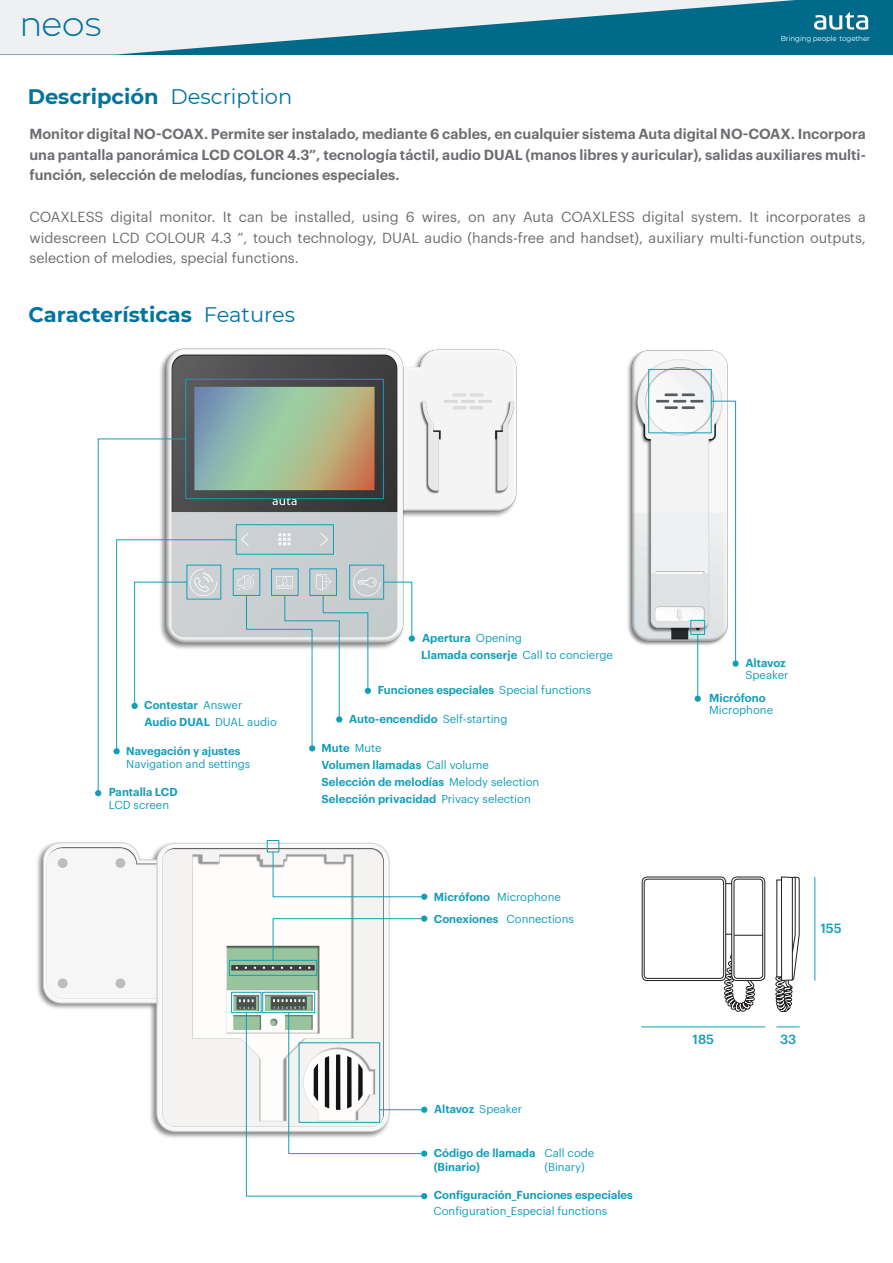
<style>
.page{position:relative;width:893px;height:1263px;background:#fff}
.page>*{position:absolute;margin:0;border:0;box-sizing:border-box;transform-origin:0 0}
.t1{font:300 32.85px "Zona Pro";color:#0373a0}
.t2{font:700 21px "Montserrat";color:#0373a0}
.t3{font:600 14.4px/20.2px "Graphik";color:#6d6e72;text-align:justify}
.t4{font:14.4px/20.2px "Graphik";color:#6d6e72;text-align:justify}
.t5{font:500 13.05px "Graphik";color:#129ebb}
.t6{font:600 11.25px/17.1px "Graphik";color:#129ebb}
.t7{font:11.25px/14px "Graphik";color:#129ebb}
.t8{font:7.2px "Montserrat";letter-spacing:-.015em;color:#fefefd}
.s1{font-weight:400}
</style>
<div class="page">
<div style="left:0;top:0;width:893px;height:54px;background:#006a8b"></div>
<svg style="left:814px;top:12px;width:54px;height:18px"></svg>
<svg style="left:0;top:0;width:795px;height:54px"></svg>
<img style="left:150px;top:841px;width:241px;height:298px">
<div style="left:157px;top:843px;width:232px;height:288px;background:#f8f8f9;border-radius:18px"></div>
<img style="left:162px;top:848px;width:222px;height:278px">
<img style="left:37px;top:841px;width:122px;height:170px">
<svg style="left:43px;top:842px;width:114px;height:161px"></svg>
<div style="left:421px;top:915px;width:6px;height:7px;background:#129ebb;border-radius:50%"></div>
<div style="left:421px;top:893px;width:6px;height:7px;background:#129ebb;border-radius:50%"></div>
<img style="left:404px;top:349px;width:113px;height:168px">
<div style="left:403px;top:367px;width:6px;height:143px;background:#f6f6f7"></div>
<img style="left:160px;top:348px;width:244px;height:301px">
<svg style="left:172px;top:356px;width:225px;height:281px;background:#939a8f"></svg>
<img style="left:627px;top:350px;width:101px;height:296px">
<div style="left:648px;top:369px;width:64px;height:64px;border:1px solid #129ebb"></div>
<div style="left:690px;top:620px;width:15px;height:15px;border:1px solid #129ebb"></div>
<svg style="left:710px;top:400px;width:26px;height:260px"></svg>
<hr style="left:697px;top:634px;width:1px;height:61px;background:#129ebb">
<svg style="left:732px;top:660px;width:7px;height:7px"></svg>
<div style="left:695px;top:695px;width:6px;height:7px;background:#129ebb;border-radius:50%"></div>
<div style="left:185px;top:379px;width:199px;height:120px;border:1px solid #129ebb"></div>
<div style="left:236px;top:524px;width:98px;height:31px;border:1px solid #129ebb"></div>
<div style="left:349px;top:565px;width:35px;height:34px;border:1px solid #129ebb"></div>
<div style="left:309px;top:568px;width:28px;height:28px;border:1px solid #129ebb"></div>
<div style="left:271px;top:568px;width:27px;height:28px;border:1px solid #129ebb"></div>
<div style="left:233px;top:568px;width:27px;height:28px;border:1px solid #129ebb"></div>
<svg style="left:383px;top:581px;width:30px;height:55px"></svg>
<div style="left:409px;top:635px;width:6px;height:7px;background:#129ebb;border-radius:50%"></div>
<svg style="left:95px;top:438px;width:142px;height:358px"></svg>
<svg style="left:272px;top:918px;width:150px;height:43px"></svg>
<svg style="left:272px;top:851px;width:150px;height:46px"></svg>
<div style="left:229px;top:960px;width:88px;height:16px;border:1px solid #129ebb"></div>
<div style="left:267px;top:840px;width:12px;height:12px;border:1px solid #129ebb"></div>
<svg style="left:246px;top:1012px;width:181px;height:187px"></svg>
<div style="left:262px;top:992px;width:53px;height:21px;border:1px solid #129ebb"></div>
<div style="left:231px;top:992px;width:30px;height:21px;border:1px solid #129ebb"></div>
<hr style="left:814px;top:877px;width:1px;height:103px;background:#129ebb">
<svg style="left:776px;top:1026px;width:24px;height:1px"></svg>
<hr style="left:641px;top:1026px;width:124px;height:1px;background:#129ebb">
<svg style="left:775px;top:876px;width:25px;height:136px"></svg>
<div style="left:731px;top:876px;width:34px;height:105px;border:1px solid #231f20;border-radius:5px"></div>
<div style="left:733px;top:879px;width:30px;height:100px;border:1px solid #231f20;border-radius:3px"></div>
<svg style="left:726px;top:934px;width:37px;height:2px"></svg>
<div style="left:642px;top:876px;width:84px;height:105px;border:1px solid #231f20;border-radius:5px"></div>
<div style="left:644px;top:879px;width:80px;height:100px;border:1px solid #231f20;border-radius:3px"></div>
<svg style="left:723px;top:953px;width:32px;height:59px"></svg>
<svg style="left:246px;top:595px;width:125px;height:156px"></svg>
<h1 class="t1" style="left:20px;top:10px;width:83px">neos</h1>
<p class="t8" style="left:781px;top:34px;width:91px">Bringing people together</p>
<h2 class="t2" style="left:28px;top:84px;width:266px">Descripción <span class="s1">Description</span></h2>
<p class="t3" style="left:29px;top:125px;width:838px">Monitor digital NO-COAX. Permite ser instalado, mediante 6 cables, en cualquier sistema Auta digital NO-COAX. Incorpora una pantalla panorámica LCD COLOR 4.3”, tecnología táctil, audio DUAL (manos libres y auricular), salidas auxiliares multi&shy;función, selección de melodías, funciones especiales.</p>
<p class="t4" style="left:29px;top:208px;width:838px">COAXLESS digital monitor. It can be installed, using 6 wires, on any Auta COAXLESS digital system. It incorporates a widescreen LCD COLOUR 4.3 ”, touch technology, DUAL audio (hands-free and handset), auxiliary multi-function outputs, selection of melodies, special functions.</p>
<h2 class="t2" style="left:29px;top:302px;width:268px">Características <span class="s1">Features</span></h2>
<p class="t6" style="left:144px;top:697px;width:134px">Contestar <span class="s1">Answer<br></span>Audio DUAL <span class="s1">DUAL audio</span></p>
<p class="t6" style="left:126px;top:742px;width:116px">Navegación y ajustes</p>
<p class="t7" style="left:126px;top:758px;width:125px">Navigation and settings</p>
<p class="t6" style="left:109px;top:784px;width:70px">Pantalla LCD</p>
<p class="t7" style="left:109px;top:798px;width:62px">LCD screen</p>
<p class="t6" style="left:422px;top:630px;width:102px">Apertura <span class="s1">Opening</span></p>
<p class="t6" style="left:421px;top:647px;width:193px">Llamada conserje <span class="s1">Call to concierge</span></p>
<p class="t6" style="left:378px;top:682px;width:215px">Funciones especiales <span class="s1">Special functions</span></p>
<p class="t6" style="left:349px;top:710px;width:160px">Auto-encendido <span class="s1">Self-starting</span></p>
<p class="t6" style="left:322px;top:740px;width:219px">Mute <span class="s1">Mute<br></span>Volumen llamadas <span class="s1">Call volume<br></span>Selección de melodías <span class="s1">Melody selection<br></span>Selección privacidad <span class="s1">Privacy selection</span></p>
<p class="t6" style="left:434px;top:889px;width:58px">Micrófono</p>
<p class="t7" style="left:497px;top:890px;width:65px">Microphone</p>
<p class="t6" style="left:434px;top:911px;width:66px">Conexiones</p>
<p class="t7" style="left:507px;top:912px;width:69px">Connections</p>
<p class="t6" style="left:434px;top:1101px;width:89px">Altavoz <span class="s1">Speaker</span></p>
<p class="t7" style="left:544px;top:1146px;width:52px">Call code (Binary)</p>
<p class="t6" style="left:434px;top:1146px;width:103px;line-height:14px">Código de llamada (Binario)</p>
<p class="t7" style="left:433px;top:1204px;width:175px">Configuration_Especial functions</p>
<p class="t6" style="left:434px;top:1187px;width:201px">Configuración_Funciones especiales</p>
<p class="t6" style="left:745px;top:655px;width:42px">Altavoz</p>
<p class="t7" style="left:745px;top:669px;width:45px">Speaker</p>
<p class="t6" style="left:709px;top:690px;width:58px">Micrófono</p>
<p class="t7" style="left:709px;top:704px;width:65px">Microphone</p>
<p class="t5" style="left:820px;top:923px;width:23px">155</p>
<p class="t5" style="left:693px;top:1033px;width:23px">185</p>
<p class="t5" style="left:780px;top:1033px;width:18px">33</p>
</div>
